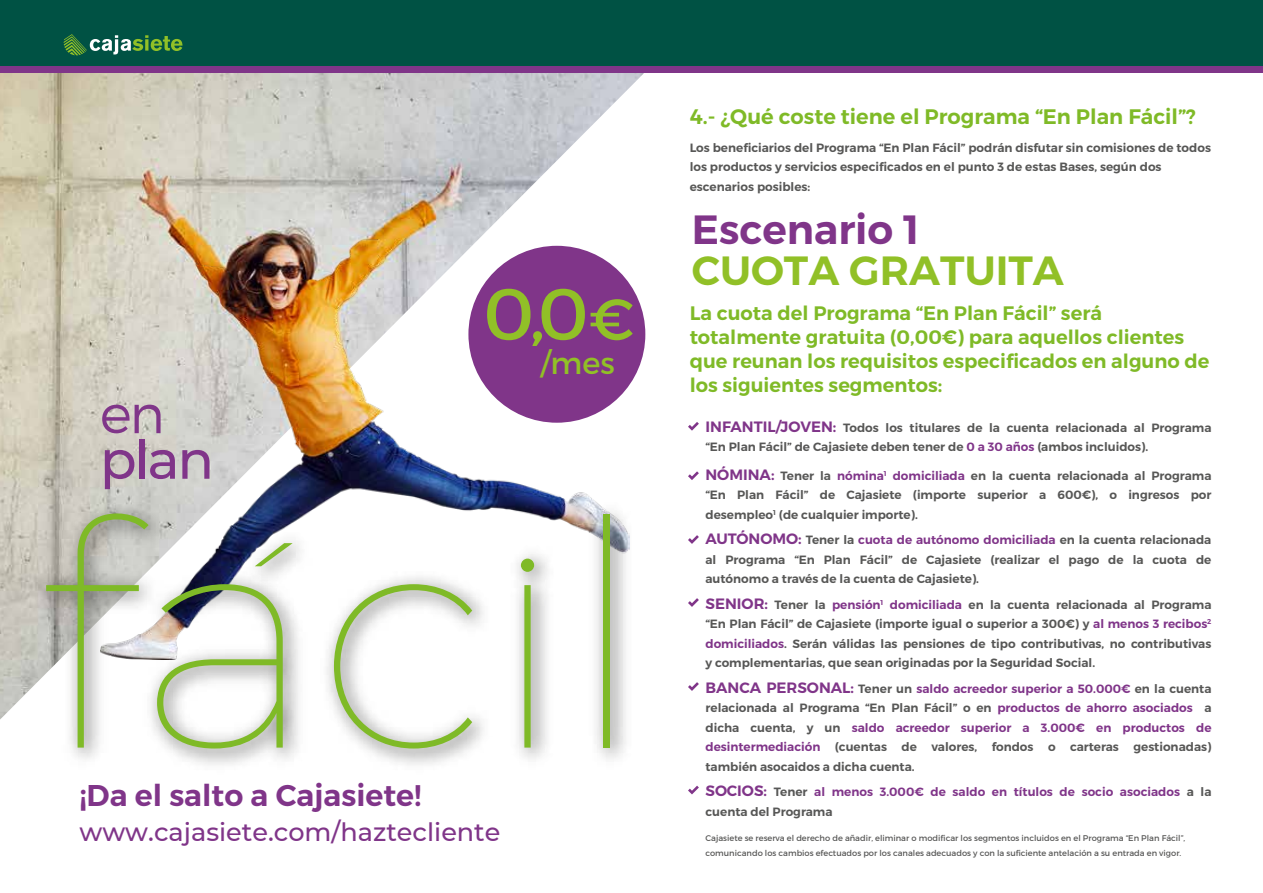
<style>
.page{position:relative;width:1263px;height:893px;background:#fff}
.page>*{position:absolute;margin:0;border:0;box-sizing:border-box;transform-origin:0 0}
.t1{font:73.05px "Montserrat";color:#91c027}
.t2{font:500 53.85px "Montserrat";color:#803589}
.t3{font:300 53.85px "Montserrat";color:#803589}
.t4{font:600 40.8px "Montserrat";color:#91c027}
.t5{font:600 40.8px "Montserrat";color:#803589}
.t6{font:30.6px "Montserrat";color:#91c027}
.t7{font:600 30px "Montserrat";color:#803589}
.t8{font:500 25.5px "Montserrat";color:#803589}
.t9{font:600 21px "Montserrat";color:#7fba27}
.t10{font:600 19.5px/24px "Montserrat";color:#7fba27}
.t11{font:600 12px/19.5px "Montserrat";color:#575756;text-align:justify}
.t12{font:600 12px/19.5px "Montserrat";color:#803589}
.t13{font:8.25px/15px "Montserrat";color:#575756}
.s1{font-size:58.2px}
.s2{font-size:15px;color:#803589}
.s3{color:#803589}
.s4{font-size:15px}
.s5{color:#575756}
</style>
<div class="page">
<svg style="left:0;top:73px;width:698px;height:722px"></svg>
<img style="left:101px;top:238px;width:529px;height:256px">
<img style="left:27px;top:494px;width:611px;height:283px">
<svg style="left:46px;top:513px;width:103px;height:235px"></svg>
<svg style="left:157px;top:584px;width:126px;height:164px"></svg>
<svg style="left:334px;top:584px;width:138px;height:164px"></svg>
<svg style="left:521px;top:559px;width:13px;height:189px;background:#aeca85"></svg>
<div style="left:603px;top:514px;width:6px;height:234px;background:#7fba27"></div>
<div style="left:0;top:0;width:1263px;height:68px;background:#005244"></div>
<svg style="left:64px;top:34px;width:118px;height:21px"></svg>
<div style="left:0;top:67px;width:1263px;height:6px;background:#803589"></div>
<svg style="left:688px;top:471px;width:11px;height:9px"></svg>
<svg style="left:688px;top:422px;width:11px;height:9px"></svg>
<svg style="left:688px;top:535px;width:11px;height:9px"></svg>
<svg style="left:688px;top:598px;width:11px;height:9px"></svg>
<svg style="left:688px;top:682px;width:11px;height:9px"></svg>
<svg style="left:688px;top:786px;width:11px;height:8px"></svg>
<div style="left:468px;top:246px;width:177px;height:177px;background:#803589;border-radius:50%"></div>
<h1 class="t1" style="left:484px;top:269px;width:152px">0,0<span class="s1">€</span></h1>
<h2 class="t3" style="left:100px;top:381px;width:66px">en</h2>
<h2 class="t2" style="left:100px;top:422px;width:116px">plan</h2>
<h3 class="t6" style="left:540px;top:344px;width:76px">/mes</h3>
<h3 class="t7" style="left:79px;top:777px;width:343px">¡Da el salto a Cajasiete!</h3>
<h3 class="t8" style="left:79px;top:814px;width:422px">www.cajasiete.com/haztecliente</h3>
<h3 class="t9" style="left:690px;top:104px;width:508px">4.- ¿Qué coste tiene el Programa “En Plan Fácil”?</h3>
<p class="t11" style="left:690px;top:138px;width:523px;text-align:left">Los beneficiarios del Programa “En Plan Fácil” podrán disfutar sin comisiones de todos los productos y servicios especificados en el punto 3 de estas Bases, según dos escenarios posibles:</p>
<h3 class="t5" style="left:692px;top:204px;width:229px">Escenario 1</h3>
<h3 class="t4" style="left:692px;top:245px;width:374px">CUOTA GRATUITA</h3>
<h3 class="t10" style="left:690px;top:301px;width:521px">La cuota del Programa “En Plan Fácil” será totalmente gratuita (0,00€) para aquellos clientes que reunan los requisitos especificados en alguno de los siguientes segmentos:</h3>
<p class="t11" style="left:705px;top:418px;width:507px"><span class="s2">INFANTIL/JOVEN:</span> Todos los titulares de la cuenta relacionada al Programa “En Plan Fácil” de Cajasiete deben tener de <span class="s3">0 a 30 años</span> (ambos incluidos).</p>
<p class="t11" style="left:705px;top:466px;width:507px"><span class="s2">NÓMINA:</span> Tener la <span class="s3">nómina</span><sup>1</sup> <span class="s3">domiciliada</span> en la cuenta relacionada al Programa “En Plan Fácil” de Cajasiete (importe superior a 600€), o ingresos por desempleo<sup>1</sup> (de cualquier importe).</p>
<p class="t11" style="left:705px;top:530px;width:507px"><span class="s2">AUTÓNOMO:</span> Tener la <span class="s3">cuota de autónomo domiciliada</span> en la cuenta relacionada al Programa “En Plan Fácil” de Cajasiete (realizar el pago de la cuota de autónomo a través de la cuenta de Cajasiete).</p>
<p class="t11" style="left:705px;top:595px;width:507px"><span class="s2">SENIOR:</span> Tener la <span class="s3">pensión</span><sup>1</sup> <span class="s3">domiciliada</span> en la cuenta relacionada al Programa “En Plan Fácil” de Cajasiete (importe igual o superior a 300€) y <span class="s3">al menos 3 recibos</span><sup>2 </sup><span class="s3">domiciliados</span>. Serán válidas las pensiones de tipo contributivas, no contributivas y complementarias, que sean originadas por la Seguridad Social.</p>
<p class="t11" style="left:705px;top:679px;width:507px"><span class="s2">BANCA PERSONAL:</span> Tener un <span class="s3">saldo acreedor superior a 50.000€</span> en la cuenta relacionada al Programa “En Plan Fácil” o en <span class="s3">productos de ahorro asociados</span> a dicha cuenta, y un <span class="s3">saldo acreedor superior a 3.000€ en productos de desintermediación</span> (cuentas de valores, fondos o carteras gestionadas) también asocaidos a dicha cuenta.</p>
<p class="t12" style="left:705px;top:782px;width:507px"><span class="s4">SOCIOS:</span> <span class="s5">Tener</span> al menos 3.000€ de saldo en títulos de socio asociados <span class="s5">a la cuenta del Programa</span></p>
<p class="t13" style="left:705px;top:831px;width:481px">Cajasiete se reserva el derecho de añadir, eliminar o modificar los segmentos incluidos en el Programa “En Plan Fácil”, comunicando los cambios efectuados por los canales adecuados y con la suficiente antelación a su entrada en vigor.</p>
</div>
